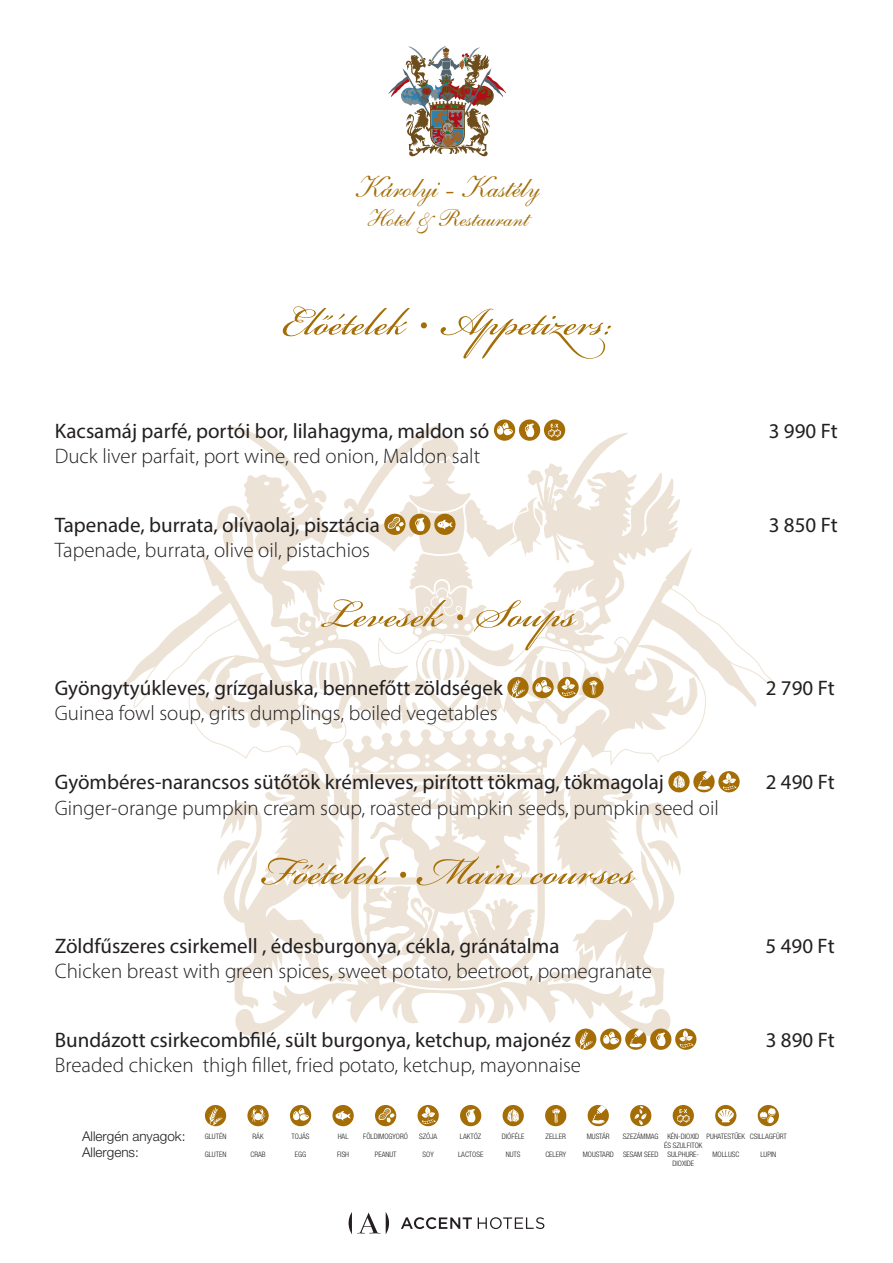
<style>
.page{position:relative;width:893px;height:1263px;background:#fff}
.page>*{position:absolute;margin:0;border:0;box-sizing:border-box;transform-origin:0 0}
.t1{font:60px "Bickham Script Pro";color:#a46d05}
.t2{font:29.7px "Shelley Andante BT";color:#a46d05}
.t3{font:23.85px "Shelley Andante BT";color:#a46d05}
.t4{font:21px "Myriad Pro";color:#231f20}
.t5{font:300 21px "Myriad Pro";color:#231f20}
.t6{font:300 13.5px/16.2px "Helvetica Neue LT Pro";color:#231f20}
.t7{font:300 condensed 7.5px/9px "Helvetica Neue LT Pro";color:#231f20}
</style>
<div class="page">
<svg style="left:349px;top:1212px;width:40px;height:22px"></svg>
<svg style="left:401px;top:1217px;width:71px;height:12px"></svg>
<svg style="left:478px;top:1217px;width:66px;height:12px"></svg>
<svg style="left:388px;top:46px;width:118px;height:110px"></svg>
<svg style="left:494px;top:419px;width:21px;height:22px"></svg>
<svg style="left:519px;top:419px;width:21px;height:22px"></svg>
<svg style="left:544px;top:419px;width:21px;height:22px"></svg>
<svg style="left:131px;top:422px;width:644px;height:628px"></svg>
<div style="left:205px;top:1105px;width:21px;height:21px;background:#a46d05;border-radius:50%"></div>
<svg style="left:209px;top:1106px;width:14px;height:20px"></svg>
<svg style="left:247px;top:1105px;width:22px;height:21px"></svg>
<svg style="left:251px;top:1108px;width:14px;height:14px"></svg>
<div style="left:290px;top:1105px;width:21px;height:21px;background:#a46d05;border-radius:50%"></div>
<svg style="left:293px;top:1108px;width:16px;height:13px"></svg>
<div style="left:332px;top:1105px;width:22px;height:21px;background:#a46d05;border-radius:50%"></div>
<svg style="left:335px;top:1111px;width:16px;height:10px"></svg>
<div style="left:375px;top:1105px;width:21px;height:21px;background:#a46d05;border-radius:50%"></div>
<svg style="left:378px;top:1107px;width:17px;height:16px"></svg>
<svg style="left:417px;top:1105px;width:22px;height:21px"></svg>
<svg style="left:419px;top:1105px;width:17px;height:19px"></svg>
<div style="left:460px;top:1105px;width:21px;height:21px;background:#a46d05;border-radius:50%"></div>
<svg style="left:466px;top:1109px;width:9px;height:13px"></svg>
<div style="left:503px;top:1105px;width:21px;height:21px;background:#a46d05;border-radius:50%"></div>
<svg style="left:507px;top:1108px;width:12px;height:14px"></svg>
<div style="left:545px;top:1105px;width:21px;height:21px;background:#a46d05;border-radius:50%"></div>
<svg style="left:552px;top:1108px;width:8px;height:15px"></svg>
<svg style="left:587px;top:1105px;width:22px;height:22px"></svg>
<div style="left:630px;top:1105px;width:21px;height:21px;background:#a46d05;border-radius:50%"></div>
<svg style="left:634px;top:1106px;width:13px;height:19px"></svg>
<div style="left:673px;top:1105px;width:21px;height:21px;background:#a46d05;border-radius:50%"></div>
<svg style="left:677px;top:1109px;width:13px;height:14px"></svg>
<svg style="left:715px;top:1105px;width:21px;height:21px"></svg>
<svg style="left:718px;top:1109px;width:16px;height:13px"></svg>
<div style="left:758px;top:1105px;width:21px;height:21px;background:#a46d05;border-radius:50%"></div>
<svg style="left:760px;top:1108px;width:16px;height:16px"></svg>
<h2 class="t2" style="left:355px;top:169px;width:186px">Károlyi - Kastély</h2>
<p class="t3" style="left:366px;top:203px;width:164px">Hotel &amp; Restaurant</p>
<h1 class="t1" style="left:281px;top:278px;width:334px">Előételek • Appetizers:</h1>
<p class="t4" style="left:55px;top:418px;width:436px">Kacsamáj parfé, portói bor, lilahagyma, maldon só</p>
<p class="t4" style="left:769px;top:418px;width:71px">3 990 Ft</p>
<p class="t5" style="left:55px;top:443px;width:427px">Duck liver parfait, port wine, red onion, Maldon salt</p>
<p class="t4" style="left:55px;top:512px;width:327px">Tapenade, burrata, olívaolaj, pisztácia</p>
<p class="t4" style="left:769px;top:512px;width:71px">3 850 Ft</p>
<p class="t5" style="left:55px;top:537px;width:317px">Tapenade, burrata, olive oil, pistachios</p>
<h1 class="t1" style="left:319px;top:570px;width:259px">Levesek • Soups</h1>
<p class="t4" style="left:55px;top:675px;width:450px">Gyöngytyúkleves, grízgaluska, bennefőtt zöldségek</p>
<p class="t4" style="left:766px;top:675px;width:71px">2 790 Ft</p>
<p class="t5" style="left:55px;top:701px;width:444px">Guinea fowl soup, grits dumplings, boiled vegetables</p>
<p class="t4" style="left:55px;top:769px;width:611px">Gyömbéres-narancsos sütőtök krémleves, pirított tökmag, tökmagolaj</p>
<p class="t4" style="left:766px;top:769px;width:71px">2 490 Ft</p>
<p class="t5" style="left:55px;top:795px;width:666px">Ginger-orange pumpkin cream soup, roasted pumpkin seeds, pumpkin seed oil</p>
<h1 class="t1" style="left:260px;top:828px;width:376px">Főételek • Main courses</h1>
<p class="t4" style="left:55px;top:932px;width:506px">Zöldfűszeres csirkemell , édesburgonya, cékla, gránátalma</p>
<p class="t4" style="left:766px;top:932px;width:71px">5 490 Ft</p>
<p class="t5" style="left:55px;top:958px;width:599px">Chicken breast with green spices, sweet potato, beetroot, pomegranate</p>
<p class="t4" style="left:55px;top:1027px;width:517px">Bundázott csirkecombfilé, sült burgonya, ketchup, majonéz</p>
<p class="t4" style="left:766px;top:1027px;width:71px">3 890 Ft</p>
<p class="t5" style="left:55px;top:1052px;width:528px">Breaded chicken thigh fillet, fried potato, ketchup, mayonnaise</p>
<p class="t6" style="left:82px;top:1128px;width:105px">Allergén anyagok:<br>Allergens:</p>
<p class="t7" style="left:205px;top:1132px;width:23px">GLUTÉN</p>
<p class="t7" style="left:252px;top:1132px;width:13px">RÁK</p>
<p class="t7" style="left:292px;top:1132px;width:19px">TOJÁS</p>
<p class="t7" style="left:338px;top:1132px;width:12px">HAL</p>
<p class="t7" style="left:363px;top:1132px;width:46px">FÖLDIMOGYORÓ</p>
<p class="t7" style="left:419px;top:1132px;width:20px">SZÓJA</p>
<p class="t7" style="left:460px;top:1132px;width:23px">LAKTÓZ</p>
<p class="t7" style="left:502px;top:1132px;width:24px">DIÓFÉLE</p>
<p class="t7" style="left:546px;top:1132px;width:22px">ZELLER</p>
<p class="t7" style="left:587px;top:1132px;width:24px">MUSTÁR</p>
<p class="t7" style="left:664px;top:1132px;width:124px;text-indent:-41px">SZEZÁMMAG KÉN-DIOXID PUHATESTŰEK CSILLAGFÜRT<br>ÉS SZULFITOK</p>
<p class="t7" style="left:205px;top:1150px;width:23px">GLUTEN</p>
<p class="t7" style="left:250px;top:1150px;width:17px">CRAB</p>
<p class="t7" style="left:295px;top:1150px;width:13px">EGG</p>
<p class="t7" style="left:337px;top:1150px;width:14px">FISH</p>
<p class="t7" style="left:375px;top:1150px;width:23px">PEANUT</p>
<p class="t7" style="left:423px;top:1150px;width:13px">SOY</p>
<p class="t7" style="left:458px;top:1150px;width:27px">LACTOSE</p>
<p class="t7" style="left:506px;top:1150px;width:16px">NUTS</p>
<p class="t7" style="left:545px;top:1150px;width:22px">CELERY</p>
<p class="t7" style="left:583px;top:1150px;width:118px">MOUSTARD SESAM SEED SULPHURE-</p>
<p class="t7" style="left:712px;top:1150px;width:28px">MOLLUSC</p>
<p class="t7" style="left:760px;top:1150px;width:17px">LUPIN</p>
<p class="t7" style="left:672px;top:1159px;width:23px">DIOXIDE</p>
</div>
